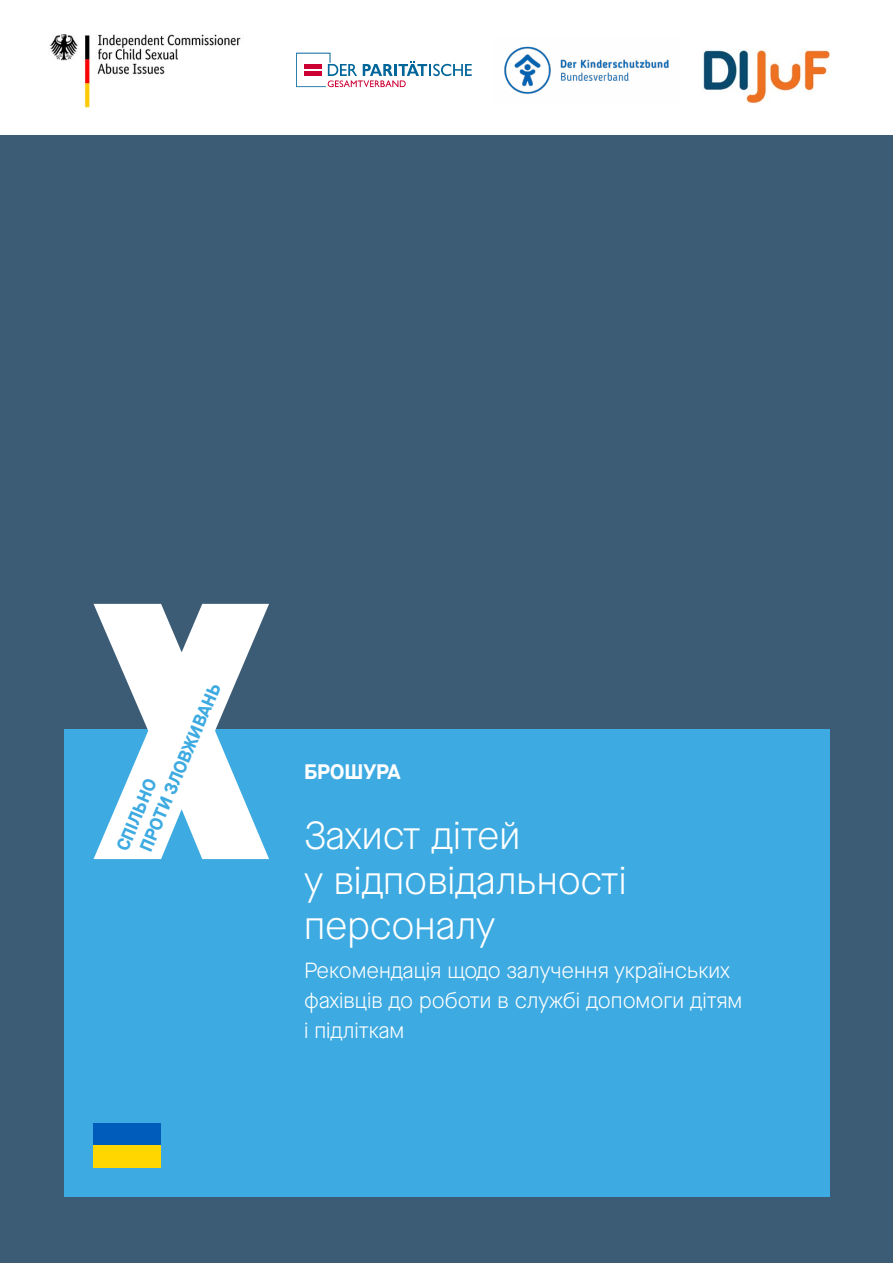
<style>
.page{position:relative;width:893px;height:1263px;background:#3c5c76}
.page>*{position:absolute;margin:0;border:0;box-sizing:border-box;transform-origin:0 0}
.t1{font:300 39px/45px "Maison Neue";color:#fff}
.t2{font:300 21.9px/30px "Maison Neue";color:#fff}
.t3{font:700 21px "Maison Neue";color:#fff}
.t4{font:700 18px/21.6px "Maison Neue";color:#3daae1}
</style>
<div class="page">
<div style="left:64px;top:729px;width:467px;height:468px;background:#3daae1"></div>
<div style="left:270px;top:729px;width:559px;height:468px;background:#3daae1"></div>
<svg style="left:94px;top:604px;width:175px;height:255px"></svg>
<div style="left:0;top:0;width:893px;height:135px;background:#fff"></div>
<img style="left:50px;top:34px;width:191px;height:75px">
<svg style="left:296px;top:53px;width:176px;height:34px"></svg>
<img style="left:504px;top:46px;width:165px;height:48px">
<img style="left:702px;top:49px;width:128px;height:54px">
<div style="left:94px;top:1123px;width:67px;height:45px;background:#005cba"></div>
<div style="left:94px;top:1145px;width:67px;height:23px;background:#ffd600"></div>
<p class="t4" style="left:115px;top:837px;width:182px;text-indent:-9px;rotate:-67deg">СПІЛЬНО<br>ПРОТИ ЗЛОВЖИВАНЬ</p>
<p class="t3" style="left:304px;top:757px;width:98px">БРОШУРА</p>
<p class="t1" style="left:304px;top:813px;width:324px">Захист дітей<br>у відповідальності персоналу</p>
<p class="t2" style="left:304px;top:955px;width:440px">Рекомендація щодо залучення українських фахівців до роботи в службі допомоги дітям і підліткам</p>
</div>
